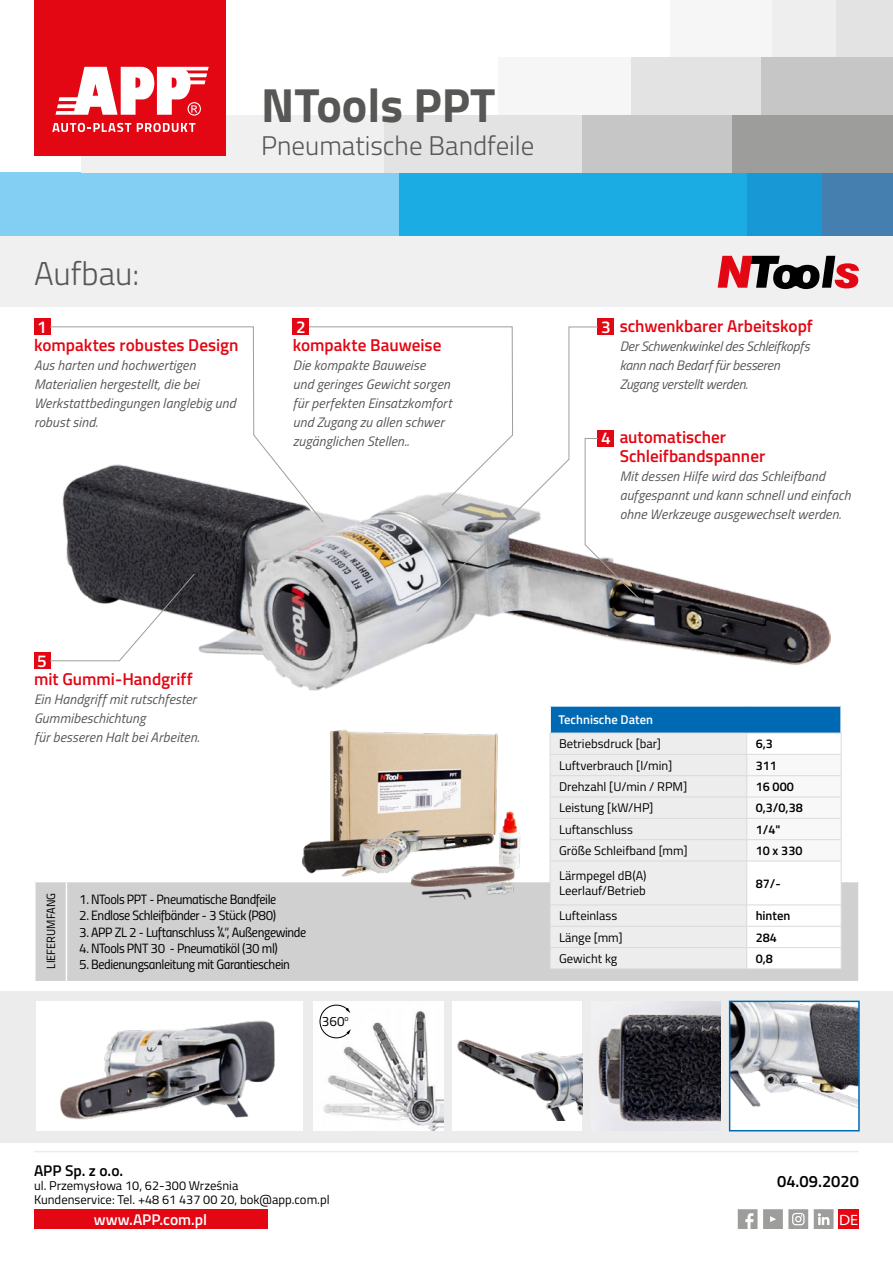
<style>
.page{position:relative;width:893px;height:1263px;background:#fff}
.page>*{position:absolute;margin:0;border:0;box-sizing:border-box;transform-origin:0 0}
.t1{font:700 48px "Titillium";color:#575756}
.t2{font:300 33px "Titillium";color:#575756}
.t3{font:300 27px "Titillium";color:#575756}
.t4{font:600 17.25px/18.9px "Titillium";color:#e30613}
.t5{font:600 17.25px "Titillium";color:#fff}
.t6{font:600 16.5px "Titillium";color:#000}
.t7{font:600 15.45px "Titillium";color:#fff}
.t8{font:600 15.45px "Titillium";color:#000}
.t9{font:semi-expanded 15px "Myriad Pro";color:#fff}
.t10{font:italic 13.8px/18.9px "Titillium";letter-spacing:.005em;color:#575756}
.t11{font:italic 13.8px/18.9px "Titillium";letter-spacing:-.015em;color:#575756}
.t12{font:13.5px "Titillium Regular Upright";letter-spacing:-.03em;color:#000}
.t13{font:13.5px "Titillium";color:#000}
.t14{font:12.75px/14.1px "Titillium";color:#000}
.t15{font:12.6px/15.1px "Titillium";color:#000}
.t16{font:600 12.6px "Titillium";color:#000}
.t17{font:600 12.6px "Titillium";color:#fff}
.t18{font:12px "Titillium Regular Upright";color:#000}
</style>
<div class="page">
<div style="left:727px;top:172px;width:97px;height:64px;background:#1899d6"></div>
<div style="left:398px;top:172px;width:348px;height:64px;background:#1cace4"></div>
<div style="left:0;top:172px;width:399px;height:64px;background:#83cff4"></div>
<div style="left:830px;top:0;width:63px;height:57px;background:#e3e3e3"></div>
<div style="left:746px;top:0;width:90px;height:57px;background:#eee"></div>
<div style="left:670px;top:0;width:101px;height:57px;background:#f6f6f6"></div>
<div style="left:761px;top:57px;width:132px;height:58px;background:#c6c6c6"></div>
<div style="left:629px;top:57px;width:132px;height:58px;background:#e3e3e3"></div>
<div style="left:499px;top:57px;width:132px;height:58px;background:#f6f6f6"></div>
<div style="left:822px;top:172px;width:71px;height:64px;background:#447faf"></div>
<div style="left:732px;top:115px;width:161px;height:57px;background:#9d9d9c"></div>
<div style="left:383px;top:115px;width:205px;height:57px;background:#e3e3e3"></div>
<div style="left:81px;top:115px;width:302px;height:57px;background:#f0f0f0"></div>
<div style="left:583px;top:115px;width:149px;height:57px;background:#c6c6c6"></div>
<div style="left:35px;top:0;width:191px;height:156px;background:#e30613"></div>
<svg style="left:52px;top:123px;width:79px;height:9px"></svg>
<svg style="left:137px;top:123px;width:58px;height:9px"></svg>
<svg style="left:55px;top:67px;width:154px;height:49px"></svg>
<hr style="left:34px;top:1151px;width:825px;height:1px;background:#ededed">
<svg style="left:738px;top:1209px;width:19px;height:20px"></svg>
<svg style="left:763px;top:1209px;width:45px;height:20px"></svg>
<svg style="left:814px;top:1209px;width:19px;height:20px"></svg>
<div style="left:34px;top:1209px;width:233px;height:20px;background:#e30613"></div>
<div style="left:838px;top:1209px;width:21px;height:20px;background:#e30613"></div>
<div style="left:36px;top:882px;width:822px;height:99px;background:#d0d0d0"></div>
<hr style="left:66px;top:882px;width:1px;height:99px;background:#fff">
<div style="left:0;top:236px;width:893px;height:71px;background:#f0f0f0"></div>
<svg style="left:718px;top:256px;width:141px;height:33px"></svg>
<img style="left:63px;top:506px;width:767px;height:179px">
<div style="left:34px;top:319px;width:16px;height:16px;background:#e30613"></div>
<div style="left:293px;top:319px;width:16px;height:16px;background:#e30613"></div>
<div style="left:34px;top:653px;width:16px;height:16px;background:#e30613"></div>
<svg style="left:50px;top:326px;width:274px;height:197px"></svg>
<svg style="left:308px;top:326px;width:108px;height:180px"></svg>
<svg style="left:49px;top:573px;width:146px;height:88px"></svg>
<div style="left:598px;top:319px;width:16px;height:16px;background:#e30613"></div>
<div style="left:598px;top:430px;width:16px;height:16px;background:#e30613"></div>
<svg style="left:599px;top:446px;width:45px;height:158px"></svg>
<svg style="left:416px;top:326px;width:183px;height:286px"></svg>
<div style="left:0;top:991px;width:893px;height:151px;background:#ececec"></div>
<img style="left:598px;top:1001px;width:122px;height:125px">
<img style="left:314px;top:1001px;width:129px;height:130px">
<div style="left:453px;top:1001px;width:129px;height:130px;background:#fff"></div>
<img style="left:457px;top:1039px;width:125px;height:82px">
<img style="left:732px;top:1004px;width:125px;height:124px">
<div style="left:729px;top:1001px;width:131px;height:130px;border:2px solid #0069b4"></div>
<div style="left:37px;top:1001px;width:266px;height:130px;background:#fff"></div>
<img style="left:60px;top:1020px;width:215px;height:100px">
<svg style="left:550px;top:707px;width:292px;height:262px"></svg>
<hr style="left:550px;top:733px;width:197px;height:1px;background:#dadada">
<hr style="left:747px;top:733px;width:94px;height:1px;background:#dadada">
<hr style="left:550px;top:754px;width:197px;height:1px;background:#dadada">
<hr style="left:747px;top:754px;width:94px;height:1px;background:#dadada">
<hr style="left:550px;top:861px;width:197px;height:1px;background:#dadada">
<hr style="left:747px;top:861px;width:94px;height:1px;background:#dadada">
<hr style="left:550px;top:926px;width:197px;height:1px;background:#dadada">
<hr style="left:747px;top:926px;width:94px;height:1px;background:#dadada">
<hr style="left:550px;top:947px;width:197px;height:1px;background:#dadada">
<hr style="left:747px;top:947px;width:94px;height:1px;background:#dadada">
<hr style="left:550px;top:968px;width:197px;height:1px;background:#dadada">
<hr style="left:747px;top:968px;width:94px;height:1px;background:#dadada">
<hr style="left:549px;top:707px;width:2px;height:26px;background:#fff">
<hr style="left:840px;top:707px;width:2px;height:26px;background:#fff">
<img style="left:293px;top:680px;width:237px;height:238px">
<svg style="left:319px;top:1004px;width:32px;height:34px"></svg>
<h1 class="t1" style="left:261px;top:68px;width:236px">NTools PPT</h1>
<h2 class="t2" style="left:34px;top:249px;width:107px">Aufbau:</h2>
<h3 class="t3" style="left:261px;top:126px;width:275px">Pneumatische Bandfeile</h3>
<p class="t5" style="left:37px;top:314px;width:11px">1</p>
<p class="t5" style="left:296px;top:314px;width:11px">2</p>
<p class="t4" style="left:34px;top:335px;width:206px">kompaktes robustes Design</p>
<p class="t10" style="left:34px;top:355px;width:203px">Aus harten und hochwertigen<br>Materialien hergestellt, die bei<br>Werkstattbedingungen langlebig und robust sind.</p>
<p class="t4" style="left:293px;top:335px;width:150px">kompakte Bauweise</p>
<p class="t10" style="left:293px;top:355px;width:160px">Die kompakte Bauweise<br>und geringes Gewicht sorgen für perfekten Einsatzkomfort und Zugang zu allen schwer zugänglichen Stellen..</p>
<p class="t5" style="left:601px;top:314px;width:11px">3</p>
<p class="t4" style="left:620px;top:316px;width:195px">schwenkbarer Arbeitskopf</p>
<p class="t11" style="left:620px;top:336px;width:191px">Der Schwenkwinkel des Schleifkopfs kann nach Bedarf für besseren<br>Zugang verstellt werden.</p>
<p class="t5" style="left:601px;top:425px;width:11px">4</p>
<p class="t4" style="left:620px;top:427px;width:147px">automatischer<br>Schleifbandspanner</p>
<p class="t10" style="left:620px;top:466px;width:232px">Mit dessen Hilfe wird das Schleifband aufgespannt und kann schnell und einfach ohne Werkzeuge ausgewechselt werden.</p>
<p class="t5" style="left:37px;top:648px;width:11px">5</p>
<p class="t4" style="left:34px;top:668px;width:160px">mit Gummi-Handgriff</p>
<p class="t10" style="left:34px;top:689px;width:167px">Ein Handgriff mit rutschfester<br>Gummibeschichtung<br>für besseren Halt bei Arbeiten.</p>
<p class="t18" style="left:42px;top:969px;width:77px;rotate:-90deg">LIEFERUMFANG</p>
<p class="t12" style="left:79px;top:889px;width:199px">1. NTools PPT - Pneumatische Bandfeile</p>
<p class="t12" style="left:79px;top:906px;width:199px">2. Endlose Schleifbänder - 3 Stück (P80)</p>
<p class="t12" style="left:79px;top:922px;width:229px">3. APP ZL 2 - Luftanschluss ¼”, Außengewinde</p>
<p class="t12" style="left:79px;top:938px;width:200px">4. NTools PNT 30 - Pneumatiköl (30 ml)</p>
<p class="t12" style="left:79px;top:954px;width:212px">5. Bedienungsanleitung mit Garantieschein</p>
<p class="t13" style="left:322px;top:1011px;width:28px">360<sup>o</sup></p>
<p class="t17" style="left:559px;top:710px;width:96px">Technische Daten</p>
<p class="t15" style="left:559px;top:736px;width:103px">Betriebsdruck [bar]</p>
<p class="t16" style="left:756px;top:734px;width:19px">6,3</p>
<p class="t15" style="left:559px;top:757px;width:115px">Luftverbrauch [l/min]</p>
<p class="t16" style="left:756px;top:756px;width:23px">311</p>
<p class="t15" style="left:559px;top:778px;width:130px">Drehzahl [U/min / RPM]</p>
<p class="t16" style="left:756px;top:777px;width:40px">16 000</p>
<p class="t15" style="left:559px;top:800px;width:96px">Leistung [kW/HP]</p>
<p class="t16" style="left:756px;top:798px;width:49px">0,3/0,38</p>
<p class="t15" style="left:559px;top:821px;width:75px">Luftanschluss</p>
<p class="t16" style="left:756px;top:820px;width:26px">1/4"</p>
<p class="t15" style="left:559px;top:842px;width:130px">Größe Schleifband [mm]</p>
<p class="t16" style="left:756px;top:841px;width:48px">10 x 330</p>
<p class="t15" style="left:559px;top:867px;width:89px">Lärmpegel dB(A)<br>Leerlauf/Betrieb</p>
<p class="t16" style="left:756px;top:874px;width:27px">87/-</p>
<p class="t15" style="left:559px;top:908px;width:60px">Lufteinlass</p>
<p class="t16" style="left:756px;top:906px;width:36px">hinten</p>
<p class="t15" style="left:559px;top:929px;width:65px">Länge [mm]</p>
<p class="t16" style="left:756px;top:928px;width:23px">284</p>
<p class="t15" style="left:559px;top:950px;width:60px">Gewicht kg</p>
<p class="t16" style="left:756px;top:949px;width:19px">0,8</p>
<p class="t8" style="left:34px;top:1159px;width:91px">APP Sp. z o.o.</p>
<p class="t14" style="left:34px;top:1178px;width:297px">ul. Przemysłowa 10, 62-300 Września<br>Kundenservice: Tel. +48 61 437 00 20, bok@app.com.pl</p>
<p class="t7" style="left:94px;top:1208px;width:115px">www.APP.com.pl</p>
<p class="t9" style="left:839px;top:1210px;width:21px">DE</p>
<p class="t6" style="left:777px;top:1169px;width:83px">04.09.2020</p>
</div>
